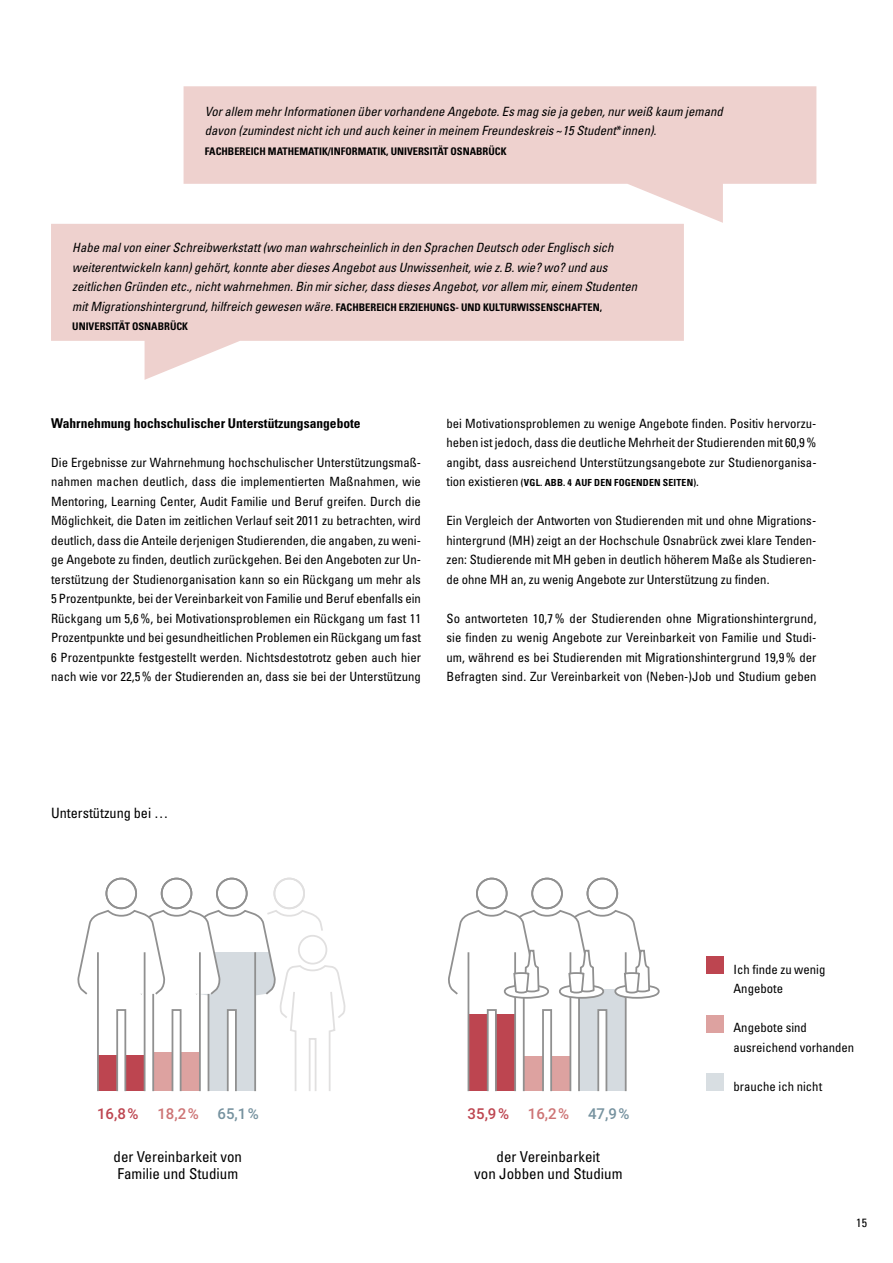
<style>
.page{position:relative;width:893px;height:1263px;background:#fff}
.page>*{position:absolute;margin:0;border:0;box-sizing:border-box;transform-origin:0 0}
.t1{font:condensed 15px/17.2px "Univers LT Std";color:#000}
.t2{font:500 15px "Roboto";color:#bd4550}
.t3{font:500 15px "Roboto";color:#cd7475}
.t4{font:500 15px "Roboto";color:#76929f}
.Copytext{font:condensed 14.25px "Univers LT Std";color:#000}
.t5{font:700 condensed 13.5px "Univers LT Std";color:#000}
.Copytext-2{font:condensed 12.75px/19.5px "Univers LT Std";color:#000;text-align:justify}
.t6{font:italic condensed 12.75px/19.5px "Univers LT Pro";color:#000}
.t7{font:condensed 12px "Univers LT Std";color:#000}
.t8{font:700 condensed 10.5px "Univers LT Std";color:#000}
.t9{font:700 condensed 9.75px "Univers LT Std";letter-spacing:.02em;color:#000}
.s1{font-family:"Univers LT Std";font-weight:700;font-style:normal;font-size:10.5px}
.s2{font-weight:700;font-size:9.75px}
.s3{font-weight:400;font-size:12.75px}
</style>
<div class="page">
<svg style="left:184px;top:86px;width:632px;height:137px;fill:#eed1ce"></svg>
<svg style="left:51px;top:224px;width:633px;height:156px;fill:#eed1ce"></svg>
<div style="left:707px;top:1074px;width:17px;height:17px;background:#d8dee2"></div>
<div style="left:707px;top:957px;width:17px;height:17px;background:#bd4550"></div>
<div style="left:707px;top:1015px;width:17px;height:17px;background:#dda2a0"></div>
<div style="left:216px;top:878px;width:32px;height:31px;border:2px solid #909090;border-radius:50%"></div>
<div style="left:273px;top:878px;width:32px;height:31px;border:2px solid #e1e0e0;border-radius:50%"></div>
<div style="left:161px;top:878px;width:31px;height:31px;border:2px solid #909090;border-radius:50%"></div>
<div style="left:105px;top:878px;width:32px;height:31px;border:2px solid #909090;border-radius:50%"></div>
<svg style="left:77px;top:908px;width:269px;height:184px"></svg>
<div style="left:587px;top:878px;width:31px;height:31px;border:2px solid #909090;border-radius:50%"></div>
<div style="left:531px;top:878px;width:32px;height:31px;border:2px solid #909090;border-radius:50%"></div>
<div style="left:476px;top:878px;width:32px;height:31px;border:2px solid #909090;border-radius:50%"></div>
<svg style="left:615px;top:985px;width:44px;height:13px"></svg>
<div style="left:614px;top:984px;width:46px;height:15px;border:2px solid #909090;border-radius:50%"></div>
<svg style="left:448px;top:908px;width:203px;height:184px"></svg>
<p class="t6" style="left:205px;top:101px;width:519px">Vor allem mehr Informationen über vorhandene Angebote. Es mag sie ja geben, nur weiß kaum jemand davon (zumindest nicht ich und auch keiner in meinem Freundeskreis ~15 Student*innen).</p>
<p class="t8" style="left:205px;top:144px;width:303px">FACHBEREICH MATHEMATIK/IN FORMATIK, UNIVERSITÄT OSNABRÜCK</p>
<p class="t6" style="left:72px;top:238px;width:566px">Habe mal von einer Schreibwerkstatt (wo man wahrscheinlich in den Sprachen Deutsch oder Englisch sich weiterentwickeln kann) gehört, konnte aber dieses Angebot aus Unwissenheit, wie z.B. wie? wo? und aus zeitlichen Gründen etc., nicht wahrnehmen. Bin mir sicher, dass dieses Angebot, vor allem mir, einem Studenten mit Migrationshintergrund, hilfreich gewesen wäre. <span class="s1">FACHBEREICH ERZIEHUNGS- UND KULTURWISSENSCHAFTEN,</span></p>
<p class="t8" style="left:72px;top:320px;width:117px">UNIVERSITÄT OSNABRÜCK</p>
<p class="t5" style="left:51px;top:414px;width:311px">Wahrnehmung hochschulischer Unterstützungsangebote</p>
<p class="Copytext-2" style="left:51px;top:452px;width:372px">Die Ergebnisse zur Wahrnehmung hochschulischer Unterstützungsmaß&shy;nahmen machen deutlich, dass die implementierten Maßnahmen, wie Mentoring, Learning Center, Audit Familie und Beruf greifen. Durch die Möglichkeit, die Daten im zeitlichen Verlauf seit 2011 zu betrachten, wird deutlich, dass die Anteile derjenigen Studierenden, die angaben, zu weni&shy;ge Angebote zu finden, deutlich zurückgehen. Bei den Angeboten zur Un&shy;terstützung der Studienorganisation kann so ein Rückgang um mehr als 5 Prozentpunkte, bei der Vereinbarkeit von Familie und Beruf ebenfalls ein Rückgang um 5,6%, bei Motivationsproblemen ein Rückgang um fast 11<br>Prozentpunkte und bei gesundheitlichen Problemen ein Rückgang um fast 6 Prozentpunkte festgestellt werden. Nichtsdestotrotz geben auch hier nach wie vor 22,5% der Studierenden an, dass sie bei der Unterstützung</p>
<p class="Copytext-2" style="left:446px;top:413px;width:371px">bei Motivationsproblemen zu wenige Angebote finden. Positiv hervorzu&shy;heben ist jedoch, dass die deutliche Mehrheit der Studierenden mit 60,9% angibt, dass ausreichend Unterstützungsangebote zur Studienorganisa&shy;tion existieren <span class="s2">(VGL. ABB.</span></p>
<p class="t9" style="left:568px;top:477px;width:133px">4 AUF DEN FOGENDEN SEITEN)<span class="s3">.</span></p>
<p class="Copytext-2" style="left:446px;top:511px;width:371px">Ein Vergleich der Antworten von Studierenden mit und ohne Migrations&shy;hintergrund (MH) zeigt an der Hochschule Osnabrück zwei klare Tenden&shy;zen: Studierende mit MH geben in deutlich höherem Maße als Studieren&shy;de ohne MH an, zu wenig Angebote zur Unterstützung zu finden.</p>
<p class="Copytext-2" style="left:446px;top:608px;width:372px">So antworteten 10,7% der Studierenden ohne Migrationshintergrund, sie finden zu wenig Angebote zur Vereinbarkeit von Familie und Studi&shy;um, während es bei Studierenden mit Migrationshintergrund 19,9% der Befragten sind. Zur Vereinbarkeit von (Neben-)Job und Studium geben</p>
<p class="Copytext" style="left:51px;top:803px;width:119px">Unterstützung bei …</p>
<p class="t2" style="left:97px;top:1103px;width:43px">16,8 %</p>
<p class="t3" style="left:157px;top:1103px;width:43px">18,2 %</p>
<p class="t4" style="left:218px;top:1103px;width:43px">65,1 %</p>
<p class="t1" style="left:114px;top:1147px;width:130px">der Vereinbarkeit von<br>Familie und Studium</p>
<p class="t2" style="left:468px;top:1103px;width:43px">35,9 %</p>
<p class="t3" style="left:528px;top:1103px;width:43px">16,2 %</p>
<p class="t4" style="left:588px;top:1103px;width:43px">47,9 %</p>
<p class="t1" style="left:474px;top:1147px;width:150px;text-align:center">der Vereinbarkeit<br>von Jobben und Studium</p>
<p class="Copytext-2" style="left:733px;top:959px;width:93px">Ich finde zu wenig<br>Angebote</p>
<p class="Copytext-2" style="left:733px;top:1018px;width:122px">Angebote sind ausreichend vorhanden</p>
<p class="Copytext-2" style="left:733px;top:1076px;width:90px">brauche ich nicht</p>
<p class="t7" style="left:856px;top:1215px;width:13px">15</p>
</div>
